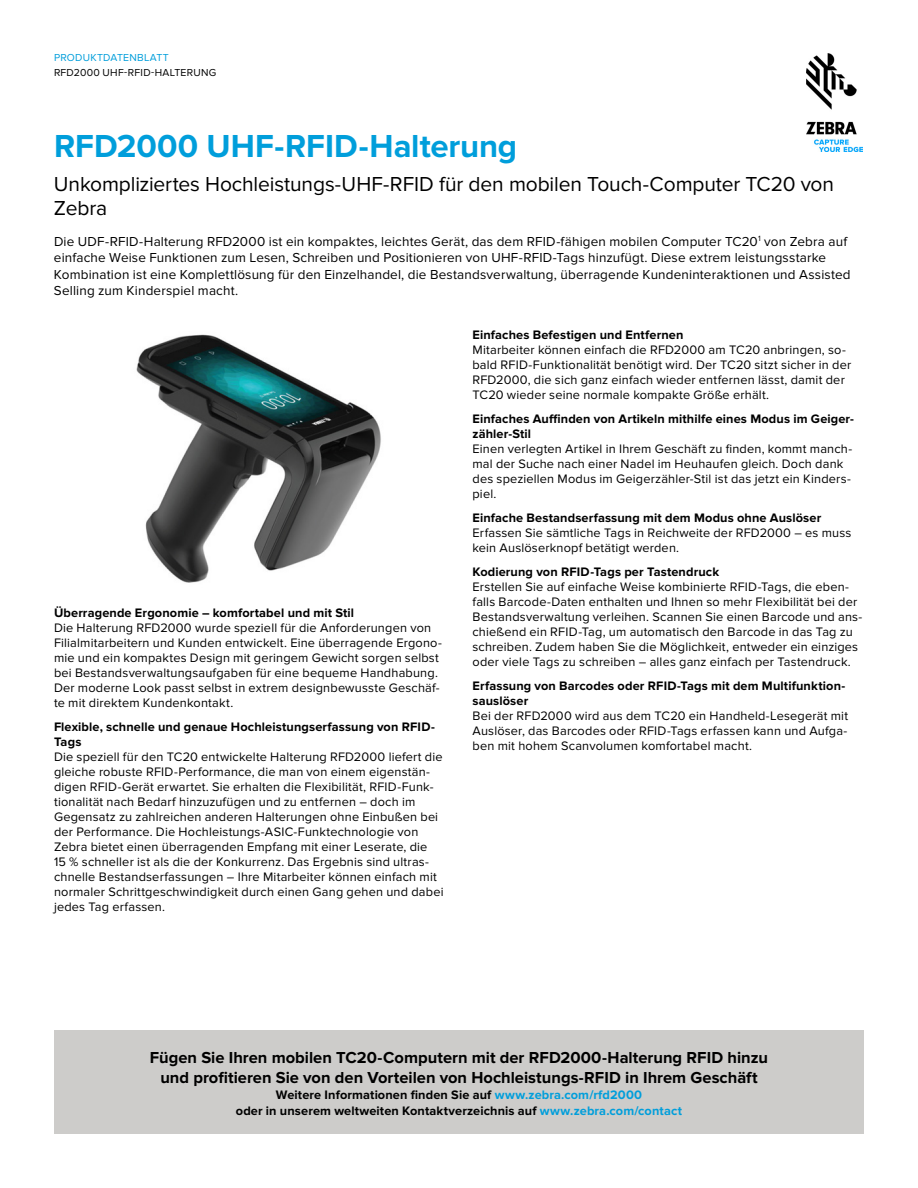
<style>
.page{position:relative;width:918px;height:1188px;background:#fff}
.page>*{position:absolute;margin:0;border:0;box-sizing:border-box;transform-origin:0 0}
.t1{font:700 33px "Proxima Nova";color:#009edb}
.t2{font:21px/24px "Proxima Nova";letter-spacing:-.005em;color:#000}
.t3{font:700 16.5px/20.2px "Proxima Nova";color:#000;text-align:center}
.t4{font:13.5px/16.5px "Proxima Nova";letter-spacing:.01em;color:#000}
.t5{font:12.75px/15px "Proxima Nova";letter-spacing:.015em;color:#000}
.t6{font:700 12.75px/15px "Proxima Nova";letter-spacing:.01em;color:#000}
.t7{font:10.5px "Proxima Nova";letter-spacing:.025em;color:#000}
.t8{font:10.5px "Proxima Nova";letter-spacing:.025em;color:#009edb}
.s1{color:#009edb}
</style>
<div class="page">
<img style="left:806px;top:54px;width:56px;height:97px">
<div style="left:54px;top:1031px;width:810px;height:103px;background:#cdccca"></div>
<img style="left:136px;top:334px;width:245px;height:249px">
<p class="t8" style="left:54px;top:52px;width:116px">PRODUKTDATENBLATT</p>
<p class="t7" style="left:54px;top:66px;width:164px">RFD2000 UHF-RFID-HALTERUNG</p>
<h1 class="t1" style="left:54px;top:127px;width:465px">RFD2000 UHF-RFID-Halterung</h1>
<h2 class="t2" style="left:54px;top:173px;width:782px">Unkompliziertes Hochleistungs-UHF-RFID für den mobilen Touch-Computer TC20 von<br>Zebra</h2>
<p class="t4" style="left:54px;top:233px;width:798px">Die UDF-RFID-Halterung RFD2000 ist ein kompaktes, leichtes Gerät, das dem RFID-fähigen mobilen Computer TC20<sup>1</sup> von Zebra auf einfache Weise Funktionen zum Lesen, Schreiben und Positionieren von UHF-RFID-Tags hinzufügt. Diese extrem leistungsstarke Kombination ist eine Komplettlösung für den Einzelhandel, die Bestandsverwaltung, überragende Kundeninteraktionen und Assisted Selling zum Kinderspiel macht.</p>
<p class="t6" style="left:54px;top:606px;width:302px">Überragende Ergonomie – komfortabel und mit Stil</p>
<p class="t5" style="left:54px;top:621px;width:389px">Die Halterung RFD2000 wurde speziell für die Anforderungen von Filialmitarbeitern und Kunden entwickelt. Eine überragende Ergono&shy;mie und ein kompaktes Design mit geringem Gewicht sorgen selbst bei Bestandsverwaltungsaufgaben für eine bequeme Handhabung.<br>Der moderne Look passt selbst in extrem designbewusste Geschäf&shy;te mit direktem Kundenkontakt.</p>
<p class="t6" style="left:54px;top:720px;width:382px">Flexible, schnelle und genaue Hochleistungserfassung von RFID-<br>Tags</p>
<p class="t5" style="left:54px;top:750px;width:391px">Die speziell für den TC20 entwickelte Halterung RFD2000 liefert die gleiche robuste RFID-Performance, die man von einem eigenstän&shy;digen RFID-Gerät erwartet. Sie erhalten die Flexibilität, RFID-Funk&shy;tionalität nach Bedarf hinzuzufügen und zu entfernen – doch im Gegensatz zu zahlreichen anderen Halterungen ohne Einbußen bei der Performance. Die Hochleistungs-ASIC-Funktechnologie von Zebra bietet einen überragenden Empfang mit einer Leserate, die<br>15 % schneller ist als die der Konkurrenz. Das Ergebnis sind ultras&shy;chnelle Bestandserfassungen – Ihre Mitarbeiter können einfach mit normaler Schrittgeschwindigkeit durch einen Gang gehen und dabei jedes Tag erfassen.</p>
<p class="t6" style="left:472px;top:327px;width:212px">Einfaches Befestigen und Entfernen</p>
<p class="t5" style="left:472px;top:342px;width:380px">Mitarbeiter können einfach die RFD2000 am TC20 anbringen, so&shy;bald RFID-Funktionalität benötigt wird. Der TC20 sitzt sicher in der RFD2000, die sich ganz einfach wieder entfernen lässt, damit der TC20 wieder seine normale kompakte Größe erhält.</p>
<p class="t6" style="left:472px;top:411px;width:383px">Einfaches Auffinden von Artikeln mithilfe eines Modus im Geiger&shy;zähler-Stil</p>
<p class="t5" style="left:472px;top:441px;width:381px">Einen verlegten Artikel in Ihrem Geschäft zu finden, kommt manch&shy;mal der Suche nach einer Nadel im Heuhaufen gleich. Doch dank des speziellen Modus im Geigerzähler-Stil ist das jetzt ein Kinders&shy;piel.</p>
<p class="t6" style="left:472px;top:510px;width:350px">Einfache Bestandserfassung mit dem Modus ohne Auslöser</p>
<p class="t5" style="left:472px;top:525px;width:381px">Erfassen Sie sämtliche Tags in Reichweite der RFD2000 – es muss kein Auslöserknopf betätigt werden.</p>
<p class="t6" style="left:472px;top:564px;width:248px">Kodierung von RFID-Tags per Tastendruck</p>
<p class="t5" style="left:472px;top:579px;width:391px">Erstellen Sie auf einfache Weise kombinierte RFID-Tags, die eben&shy;falls Barcode-Daten enthalten und Ihnen so mehr Flexibilität bei der Bestandsverwaltung verleihen. Scannen Sie einen Barcode und ans&shy;chießend ein RFID-Tag, um automatisch den Barcode in das Tag zu schreiben. Zudem haben Sie die Möglichkeit, entweder ein einziges oder viele Tags zu schreiben – alles ganz einfach per Tastendruck.</p>
<p class="t6" style="left:472px;top:678px;width:374px">Erfassung von Barcodes oder RFID-Tags mit dem Multifunktion&shy;sauslöser</p>
<p class="t5" style="left:472px;top:708px;width:377px;text-align:justify">Bei der RFD2000 wird aus dem TC20 ein Handheld-Lesegerät mit Auslöser, das Barcodes oder RFID-Tags erfassen kann und Aufga&shy;ben mit hohem Scanvolumen komfortabel macht.</p>
<p class="t3" style="left:150px;top:1048px;width:620px">Fügen Sie Ihren mobilen TC20-Computern mit der RFD2000-Halterung RFID hinzu und profitieren Sie von den Vorteilen von Hochleistungs-RFID in Ihrem Geschäft</p>
<p class="t6" style="left:236px;top:1087px;width:448px;line-height:15.8px;text-align:center">Weitere Informationen finden Sie auf <span class="s1">www.zebra.com/rfd2000<br></span>oder in unserem weltweiten Kontaktverzeichnis auf <span class="s1">www.zebra.com/contact</span></p>
</div>
